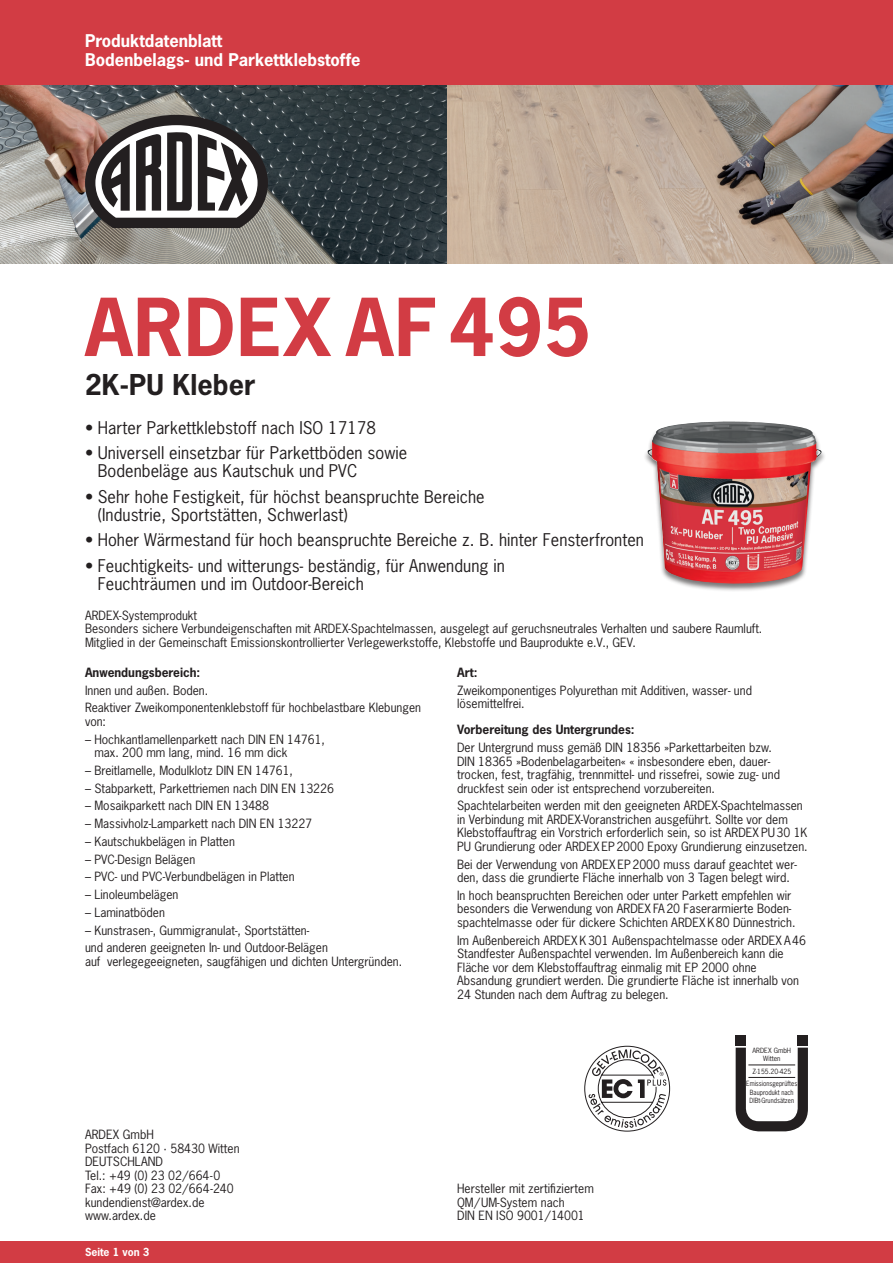
<style>
.page{position:relative;width:893px;height:1263px;background:#fff}
.page>*{position:absolute;margin:0;border:0;box-sizing:border-box;transform-origin:0 0}
.t1{font:700 75px "News Gothic Std";letter-spacing:.015em;color:#d23c44}
.t2{font:700 27px "News Gothic Std";letter-spacing:.005em;color:#231f20}
.t3{font:16.5px/18px "News Gothic Std";letter-spacing:.005em;color:#231f20}
.t4{font:700 16.5px/19.5px "News Gothic Std";color:#fff}
.t5{font:12px/13.5px "News Gothic Std";color:#231f20}
.t6{font:700 12px "News Gothic Std";color:#231f20}
.t7{font:700 10.5px "News Gothic Std";color:#fff}
.t8{font:6.75px/8.2px "News Gothic Std";color:#231f20;text-align:center}
.t9{font:6.75px/8.2px "News Gothic Std";color:#231f20;scale:.92 1}
</style>
<div class="page">
<div style="left:0;top:0;width:893px;height:85px;background:#d23c44"></div>
<div style="left:0;top:1242px;width:893px;height:21px;background:#d23c44"></div>
<img style="left:446px;top:85px;width:447px;height:179px">
<img style="left:0;top:85px;width:446px;height:179px">
<div style="left:798px;top:1035px;width:10px;height:10px;background:#231f20"></div>
<svg style="left:736px;top:1047px;width:72px;height:84px"></svg>
<div style="left:736px;top:1035px;width:10px;height:10px;background:#231f20"></div>
<hr style="left:748px;top:1064px;width:47px;height:1px;background:#231f20">
<hr style="left:748px;top:1077px;width:47px;height:1px;background:#231f20">
<div style="left:643px;top:421px;width:183px;height:171px;background:#231f20;opacity:.6"></div>
<img style="left:648px;top:422px;width:74px;height:32px">
<svg style="left:584px;top:1046px;width:86px;height:85px"></svg>
<svg style="left:85px;top:115px;width:183px;height:113px"></svg>
<h3 class="t4" style="left:85px;top:31px;width:277px">Produktdatenblatt<br>Bodenbelags- und Parkettklebstoffe</h3>
<h1 class="t1" style="left:85px;top:278px;width:507px">ARDEX AF495</h1>
<h2 class="t2" style="left:85px;top:367px;width:172px">2K-PU Kleber</h2>
<h3 class="t3" style="left:85px;top:418px;width:292px">• Harter Parkettklebstoff nach ISO 17178</h3>
<h3 class="t3" style="left:98px;top:444px;width:311px;text-indent:-13px">• Universell einsetzbar für Parkettböden sowie<br>Bodenbeläge aus Kautschuk und PVC</h3>
<h3 class="t3" style="left:98px;top:487px;width:388px;text-indent:-13px">• Sehr hohe Festigkeit, für höchst beanspruchte Bereiche (Industrie, Sportstätten, Schwerlast)</h3>
<h3 class="t3" style="left:85px;top:531px;width:560px">• Hoher Wärmestand für hoch beanspruchte Bereiche z. B. hinter Fensterfronten</h3>
<h3 class="t3" style="left:98px;top:556px;width:409px;text-indent:-13px">• Feuchtigkeits- und witterungs- beständig, für Anwendung in<br>Feuchträumen und im Outdoor-Bereich</h3>
<p class="t5" style="left:85px;top:608px;width:679px">ARDEX-Systemprodukt<br>Besonders sichere Verbundeigenschaften mit ARDEX-Spachtelmassen, ausgelegt auf geruchsneutrales Verhalten und saubere Raumluft.<br>Mitglied in der Gemeinschaft Emissionskontrollierter Verlegewerkstoffe, Klebstoffe und Bauprodukte e.V., GEV.</p>
<p class="t6" style="left:85px;top:664px;width:117px">Anwendungsbereich:</p>
<p class="t5" style="left:85px;top:681px;width:337px;line-height:17.7px">Innen und außen. Boden.<br>Reaktiver Zweikomponentenklebstoff für hochbelastbare Klebungen</p>
<p class="t5" style="left:85px;top:715px;width:23px">von:</p>
<p class="t5" style="left:94px;top:732px;width:232px;text-indent:-9px">– Hochkantlamellenparkett nach DIN EN 14761, max. 200 mm lang, mind. 16 mm dick</p>
<p class="t5" style="left:85px;top:764px;width:210px">– Breitlamelle, Modulklotz DIN EN 14761,</p>
<p class="t5" style="left:85px;top:781px;width:250px">– Stabparkett, Parkettriemen nach DIN EN 13226</p>
<p class="t5" style="left:85px;top:799px;width:185px">– Mosaikparkett nach DIN EN 13488</p>
<p class="t5" style="left:85px;top:817px;width:229px">– Massivholz-Lamparkett nach DIN EN 13227</p>
<p class="t5" style="left:85px;top:835px;width:151px">– Kautschukbelägen in Platten</p>
<p class="t5" style="left:85px;top:852px;width:112px">– PVC-Design Belägen</p>
<p class="t5" style="left:85px;top:870px;width:211px">– PVC- und PVC-Verbundbelägen in Platten</p>
<p class="t5" style="left:85px;top:888px;width:95px">– Linoleumbelägen</p>
<p class="t5" style="left:85px;top:905px;width:81px">– Laminatböden</p>
<p class="t5" style="left:85px;top:921px;width:244px;line-height:17.7px">– Kunstrasen-, Gummigranulat-, Sportstätten&shy;und anderen geeigneten In- und Outdoor-Belägen</p>
<p class="t5" style="left:85px;top:954px;width:319px">auf verlegegeeigneten, saugfähigen und dichten Untergründen.</p>
<p class="t5" style="left:85px;top:1128px;width:156px">ARDEX GmbH<br>Postfach 6120 · 58430 Witten<br>DEUTSCHLAND<br>Tel.: +49 (0) 23 02/664-0<br>Fax: +49 (0) 23 02/664-240 kundendienst@ardex.de www.ardex.de</p>
<p class="t7" style="left:85px;top:1245px;width:66px">Seite 1 von 3</p>
<p class="t6" style="left:457px;top:664px;width:22px">Art:</p>
<p class="t5" style="left:457px;top:683px;width:296px">Zweikomponentiges Polyurethan mit Additiven, wasser- und lösemittelfrei.</p>
<p class="t6" style="left:457px;top:722px;width:179px">Vorbereitung des Untergrundes:</p>
<p class="t5" style="left:457px;top:741px;width:324px">Der Untergrund muss gemäß DIN 18356 »Parkettarbeiten bzw.<br>DIN 18365 »Bodenbelagarbeiten« « insbesondere eben, dauer&shy;trocken, fest, tragfähig, trennmittel- und rissefrei, sowie zug- und druckfest sein oder ist entsprechend vorzubereiten.</p>
<p class="t5" style="left:457px;top:799px;width:352px">Spachtelarbeiten werden mit den geeigneten ARDEX-Spachtelmassen in Verbindung mit ARDEX-Voranstrichen ausgeführt. Sollte vor dem Klebstoffauftrag ein Vorstrich erforderlich sein, so ist ARDEX PU30 1K PU Grundierung oder ARDEX EP2000 Epoxy Grundierung einzusetzen.</p>
<p class="t5" style="left:457px;top:857px;width:341px">Bei der Verwendung von ARDEX EP2000 muss darauf geachtet wer&shy;den, dass die grundierte Fläche innerhalb von 3 Tagen belegt wird.</p>
<p class="t5" style="left:457px;top:888px;width:340px">In hoch beanspruchten Bereichen oder unter Parkett empfehlen wir besonders die Verwendung von ARDEX FA20 Faserarmierte Boden&shy;spachtelmasse oder für dickere Schichten ARDEX K80 Dünnestrich.</p>
<p class="t5" style="left:457px;top:933px;width:350px">Im Außenbereich ARDEX K301 Außenspachtelmasse oder ARDEX A46<br>Standfester Außenspachtel verwenden. Im Außenbereich kann die Fläche vor dem Klebstoffauftrag einmalig mit EP 2000 ohne Absandung grundiert werden. Die grundierte Fläche ist innerhalb von 24 Stunden nach dem Auftrag zu belegen.</p>
<p class="t5" style="left:457px;top:1182px;width:138px">Hersteller mit zertifiziertem<br>QM/UM-System nach<br>DIN EN ISO 9001/14001</p>
<p class="t8" style="left:752px;top:1046px;width:40px">ARDEX GmbH<br>Witten</p>
<p class="t8" style="left:746px;top:1065px;width:53px;line-height:12.5px">Z-155.20-425<br>Emissionsgeprüftes</p>
<p class="t9" style="left:749px;top:1088px;width:50px">Bauprodukt nach<br>DIBt-Grundsätzen</p>
</div>
